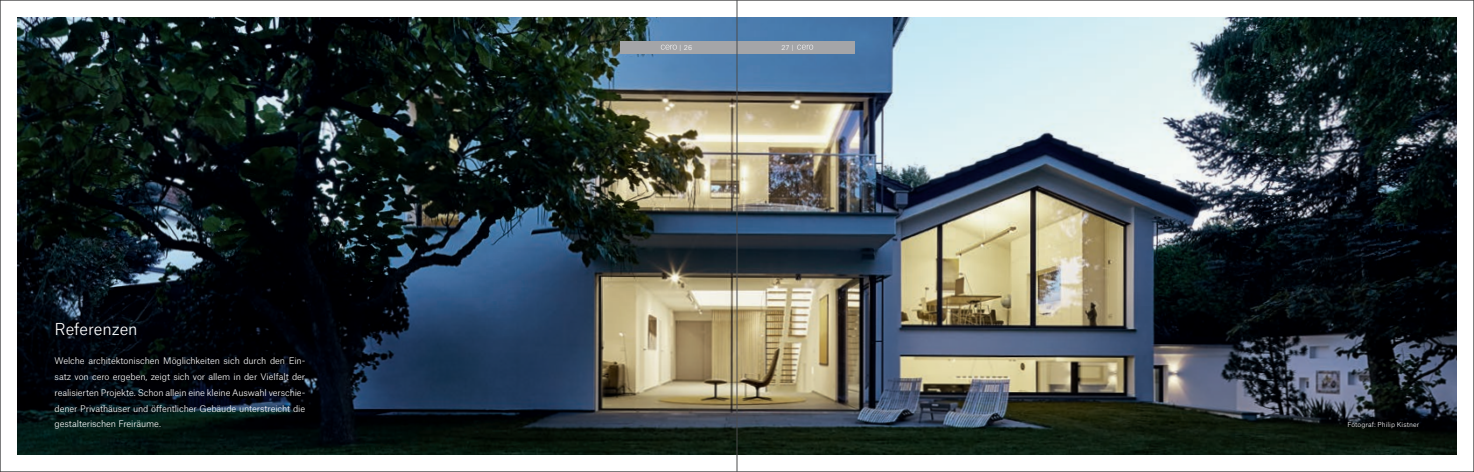
<style>
.page{position:relative;width:1474px;height:472px;background:#fff}
.page>*{position:absolute;margin:0;border:0;box-sizing:border-box;transform-origin:0 0}
.t1{font:300 15.75px "Atlas Grotesk";letter-spacing:-.005em;color:#fff}
.t2{font:300 8.75px/15.8px "Atlas Grotesk";letter-spacing:-.01em;color:#fff;text-align:justify}
.t3{font:300 6.56px "Atlas Grotesk";letter-spacing:.01em;color:#fff}
</style>
<div class="page">
<img style="left:17px;top:17px;width:1439px;height:437px">
<div style="left:620px;top:41px;width:234px;height:12px;background:#a4a5a8"></div>
<svg style="left:661px;top:45px;width:16px;height:5px"></svg>
<svg style="left:797px;top:45px;width:16px;height:5px"></svg>
<hr style="left:736px;top:0;width:1px;height:471px;background:#4b4c4d">
<h1 class="t1" style="left:55px;top:316px;width:85px">Referenzen</h1>
<p class="t2" style="left:55px;top:352px;width:252px">Welche architektonischen Möglichkeiten sich durch den Ein&shy;satz von cero ergeben, zeigt sich vor allem in der Vielfalt der realisierten Projekte. Schon allein eine kleine Auswahl verschie&shy;dener Privathäuser und öffentlicher Gebäude unterstreicht die gestalterischen Freiräume.</p>
<p class="t3" style="left:679px;top:42px;width:14px">| 26</p>
<p class="t3" style="left:781px;top:42px;width:14px">27 |</p>
<p class="t3" style="left:1347px;top:419px;width:74px">Fotograf: Philip Kistner</p>
</div>
